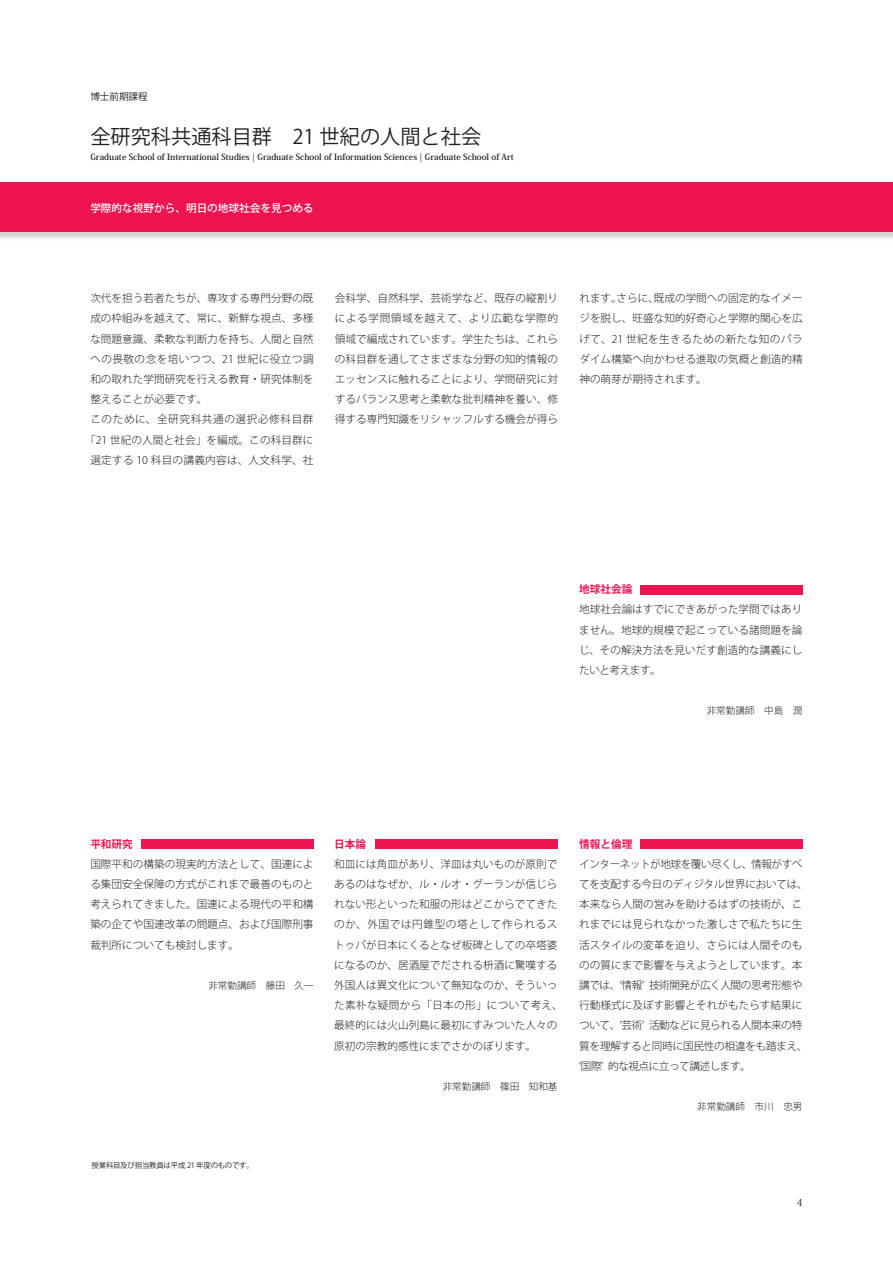
<style>
.page{position:relative;width:893px;height:1263px;background:#fff}
.page>*{position:absolute;margin:0;border:0;box-sizing:border-box;transform-origin:0 0}
.t1{font:20.25px "Koz Go Std";color:#231f20}
.t2{font:300 10.65px/20.2px "Koz Go Std";color:#231f20}
.t3{font:300 10.65px/20.2px "Koz Go Std";letter-spacing:-.025em;color:#231f20}
.t4{font:300 10.65px "Koz Go Std";letter-spacing:.04em;color:#231f20}
.t5{font:300 10.65px "Koz Go Std";letter-spacing:.025em;color:#231f20}
.t6{font:500 10.65px "Koz Go Std";color:#fff}
.t7{font:300 10.65px "Koz Go Std";letter-spacing:.055em;color:#231f20}
.t8{font:300 9.6px "Koz Go Std";color:#231f20}
.t9{font:9.6px "Koz Go Std";color:#231f20}
.t10{font:9.6px "Koz Min Std";color:#231f20}
.t11{font:700 8.55px "Koz Min Std";color:#231f20}
.t12{font:7.5px "Koz Go Std";letter-spacing:-.035em;color:#231f20}
.s1{font-weight:700;color:#ed1450}
</style>
<div class="page">
<div style="left:0;top:182px;width:893px;height:50px;background:#ed1450"></div>
<div style="left:640px;top:585px;width:163px;height:9px;background:#ed1450"></div>
<div style="left:640px;top:839px;width:163px;height:9px;background:#ed1450"></div>
<div style="left:375px;top:839px;width:183px;height:10px;background:#ed1450"></div>
<div style="left:141px;top:839px;width:173px;height:10px;background:#ed1450"></div>
<p class="t9" style="left:90px;top:90px;width:59px">博士前期課程</p>
<p class="t1" style="left:90px;top:124px;width:392px">全研究科共通科目群　21 世紀の人間と社会</p>
<p class="t11" style="left:90px;top:151px;width:425px">Graduate School of International Studies | Graduate School of Information Sciences | Graduate School of Art</p>
<p class="t6" style="left:90px;top:201px;width:225px">学際的な視野から、明日の地球社会を見つめる</p>
<p class="t2" style="left:90px;top:288px;width:225px">次代を担う若者たちが、専攻する専門分野の既</p>
<p class="t2" style="left:90px;top:309px;width:225px">成の枠組みを越えて、常に、新鮮な視点、多様</p>
<p class="t2" style="left:90px;top:329px;width:225px">な問題意識、柔軟な判断力を持ち、人間と自然</p>
<p class="t4" style="left:90px;top:352px;width:225px">への畏敬の念を培いつつ、21 世紀に役立つ調</p>
<p class="t2" style="left:90px;top:369px;width:225px">和の取れた学問研究を行える教育・研究体制を</p>
<p class="t2" style="left:90px;top:389px;width:118px">整えることが必要です。</p>
<p class="t7" style="left:90px;top:413px;width:225px">このために、全研究科共通の選択必修科目群</p>
<p class="t2" style="left:85px;top:430px;width:230px">「21 世紀の人間と社会」を編成。この科目群に</p>
<p class="t5" style="left:90px;top:453px;width:225px">選定する 10 科目の講義内容は、人文科学、社</p>
<p class="t2" style="left:335px;top:288px;width:225px;text-align:justify">会科学、自然科学、芸術学など、既存の縦割りによる学問領域を越えて、より広範な学際的領域で編成されています。学生たちは、これらの科目群を通してさまざまな分野の知的情報のエッセンスに触れることにより、学問研究に対するバランス思考と柔軟な批判精神を養い、修得する専門知識をリシャッフルする機会が得ら</p>
<p class="t2" style="left:579px;top:288px;width:225px;text-align:justify">れます。さらに、既成の学問への固定的なイメージを脱し、旺盛な知的好奇心と学際的関心を広げて、21 世紀を生きるための新たな知のパラダイム構築へ向かわせる進取の気概と創造的精神の萌芽が期待されます。</p>
<p class="t2" style="left:579px;top:579px;width:225px"><span class="s1">地球社会論<br></span>地球社会論はすでにできあがった学問ではありません。地球的規模で起こっている諸問題を論じ、その解決方法を見いだす創造的な講義にしたいと考えます。</p>
<p class="t8" style="left:707px;top:705px;width:97px">非常勤講師　中島　潤</p>
<p class="t2" style="left:90px;top:834px;width:225px"><span class="s1">平和研究<br></span>国際平和の構築の現実的方法として、国連による集団安全保障の方式がこれまで最善のものと考えられてきました。国連による現代の平和構築の企てや国連改革の問題点、および国際刑事裁判所についても検討します。</p>
<p class="t8" style="left:208px;top:979px;width:107px">非常勤講師　藤田　久一</p>
<p class="t2" style="left:334px;top:834px;width:230px"><span class="s1">日本論<br></span>和皿には角皿があり、洋皿は丸いものが原則であるのはなぜか、ル・ルオ・グーランが信じられない形といった和服の形はどこからでてきたのか、外国では円錐型の塔として作られるストゥパが日本にくるとなぜ板碑としての卒塔婆になるのか、居酒屋でだされる枡酒に驚嘆する外国人は異文化について無知なのか、そういった素朴な疑問から「日本の形」について考え、最終的には火山列島に最初にすみついた人々の原初の宗教的感性にまでさかのぼります。</p>
<p class="t8" style="left:443px;top:1080px;width:116px">非常勤講師　篠田　知和基</p>
<p class="t12" style="left:92px;top:1160px;width:164px">授業科目及び担当教員は平成 21 年度のものです。</p>
<p class="t3" style="left:579px;top:834px;width:230px"><span class="s1">情報と倫理<br></span>インターネットが地球を覆い尽くし、情報がすべてを支配する今日のディジタル世界においては、本来なら人間の営みを助けるはずの技術が、これまでには見られなかった激しさで私たちに生活スタイルの変革を迫り、さらには人間そのものの質にまで影響を与えようとしています。本講では、ʻ情報ʼ 技術開発が広く人間の思考形態や行動様式に及ぼす影響とそれがもたらす結果について、ʻ芸術ʼ 活動などに見られる人間本来の特質を理解すると同時に国民性の相違をも踏まえ、ʻ国際ʼ 的な視点に立って講述します。</p>
<p class="t8" style="left:697px;top:1100px;width:107px">非常勤講師　市川　忠男</p>
<p class="t10" style="left:797px;top:1196px;width:7px">4</p>
</div>
